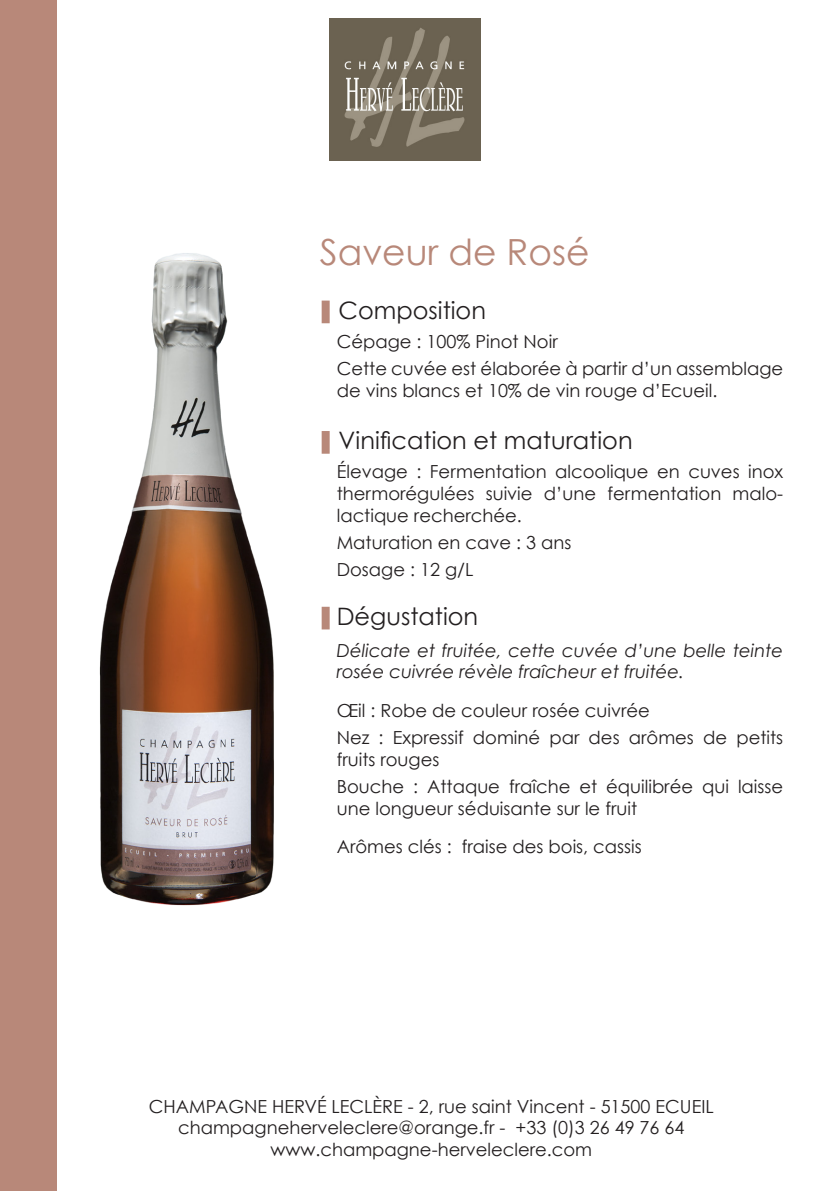
<style>
.page{position:relative;width:840px;height:1191px;background:#fff}
.page>*{position:absolute;margin:0;border:0;box-sizing:border-box;transform-origin:0 0}
.t1{font:36px "Century Gothic";color:#b88879}
.t2{font:24px "Century Gothic";color:#231f20}
.t3{font:18px/21.6px "Century Gothic";color:#231f20}
.t4{font:italic 18px/21.6px "Century Gothic";color:#231f20}
</style>
<div class="page">
<div style="left:0;top:0;width:57px;height:1191px;background:#b88879"></div>
<img style="left:99px;top:253px;width:175px;height:653px">
<img style="left:329px;top:19px;width:151px;height:142px">
<div style="left:321px;top:300px;width:8px;height:23px;background:#b88879"></div>
<div style="left:321px;top:431px;width:8px;height:23px;background:#b88879"></div>
<div style="left:321px;top:607px;width:8px;height:22px;background:#b88879"></div>
<p class="t1" style="left:319px;top:230px;width:271px">Saveur de Rosé</p>
<p class="t2" style="left:338px;top:295px;width:149px">Composition</p>
<p class="t3" style="left:336px;top:330px;width:222px">Cépage : 100% Pinot Noir</p>
<p class="t3" style="left:336px;top:358px;width:447px">Cette cuvée est élaborée à partir d’un assemblage de vins blancs et 10% de vin rouge d’Ecueil.</p>
<p class="t2" style="left:338px;top:426px;width:295px">Vinification et maturation</p>
<p class="t3" style="left:336px;top:461px;width:447px;text-align:justify">Élevage : Fermentation alcoolique en cuves inox thermorégulées suivie d’une fermentation malo&shy;lactique recherchée.</p>
<p class="t3" style="left:336px;top:531px;width:236px">Maturation en cave : 3 ans</p>
<p class="t3" style="left:336px;top:558px;width:138px">Dosage : 12 g/L</p>
<p class="t2" style="left:336px;top:601px;width:143px">Dégustation</p>
<p class="t4" style="left:336px;top:639px;width:448px">Délicate et fruitée, cette cuvée d’une belle teinte rosée cuivrée révèle fraîcheur et fruitée.</p>
<p class="t3" style="left:336px;top:699px;width:314px">Œil : Robe de couleur rosée cuivrée</p>
<p class="t3" style="left:336px;top:726px;width:447px">Nez : Expressif dominé par des arômes de petits fruits rouges</p>
<p class="t3" style="left:336px;top:775px;width:447px">Bouche : Attaque fraîche et équilibrée qui laisse une longueur séduisante sur le fruit</p>
<p class="t3" style="left:336px;top:835px;width:306px">Arômes clés : fraise des bois, cassis</p>
<p class="t3" style="left:149px;top:1095px;width:566px">CHAMPAGNE HERVÉ LECLÈRE - 2, rue saint Vincent - 51500 ECUEIL</p>
<p class="t3" style="left:178px;top:1116px;width:507px">champagneherveleclere@orange.fr - +33 (0)3 26 49 76 64</p>
<p class="t3" style="left:270px;top:1138px;width:323px">www.champagne-herveleclere.com</p>
</div>
